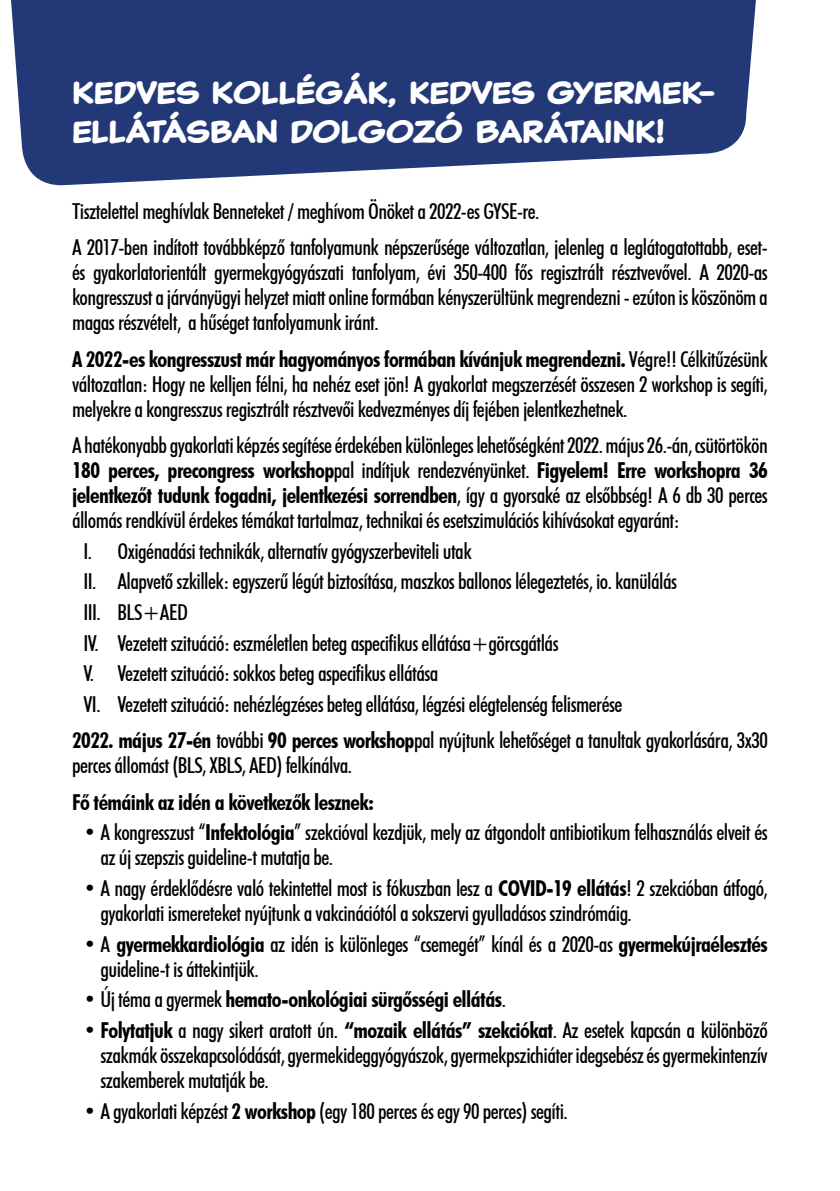
<style>
.page{position:relative;width:840px;height:1191px;background:#fff}
.page>*{position:absolute;margin:0;border:0;box-sizing:border-box;transform-origin:0 0}
.t1{font:700 32px/38.4px "Classic Comic";color:#fff}
.t2{font:22px/25px "H Futura Medium Condensed BT";letter-spacing:-.025em;color:#000}
.t3{font:22px/25px "H Futura Bold Condensed BT";letter-spacing:-.025em;color:#000}
.s1{font-family:"H Futura Medium Condensed BT"}
.s2{font-family:"H Futura Bold Condensed BT"}
</style>
<div class="page">
<svg style="left:11px;top:0;width:745px;height:185px;background:#394c85"></svg>
<h1 class="t1" style="left:72px;top:74px;width:644px">KEDVES KOLLÉGÁK, KEDVES GYERMEK-<br>ELLÁTÁSBAN DOLGOZÓ BARÁTAINK!</h1>
<p class="t2" style="left:72px;top:193px;width:697px;line-height:36.4px">Tisztelettel meghívlak Benneteket / meghívom Önöket a 2022-es GYSE-re.<br>A 2017-ben indított továbbképző tanfolyamunk népszerűsége változatlan, jelenleg a leglátogatottabb, eset-</p>
<p class="t2" style="left:72px;top:260px;width:697px;text-align:justify">és gyakorlatorientált gyermekgyógyászati tanfolyam, évi 350-400 fős regisztrált résztvevővel. A 2020-as kongresszust a járványügyi helyzet miatt online formában kényszerültünk megrendezni - ezúton is köszönöm a magas részvételt, a hűséget tanfolyamunk iránt.</p>
<p class="t3" style="left:72px;top:346px;width:697px">A 2022-es kongresszust már hagyományos formában kívánjuk megrendezni. <span class="s1">Végre!! Célkitűzésünk</span></p>
<p class="t2" style="left:72px;top:371px;width:697px">változatlan: Hogy ne kelljen félni, ha nehéz eset jön! A gyakorlat megszerzését összesen 2 workshop is segíti, melyekre a kongresszus regisztrált résztvevői kedvezményes díj fejében jelentkezhetnek.</p>
<p class="t2" style="left:72px;top:432px;width:697px">A hatékonyabb gyakorlati képzés segítése érdekében különleges lehetőségként 2022. május 26.-án, csütörtökön</p>
<p class="t3" style="left:72px;top:457px;width:697px">180 perces, precongress workshop<span class="s1">pal indítjuk rendezvényünket.</span> Figyelem! Erre workshopra 36 jelentkezőt tudunk fogadni, jelentkezési sorrendben<span class="s1">, így a gyorsaké az elsőbbség! A 6 db 30 perces</span></p>
<p class="t2" style="left:83px;top:504px;width:597px;line-height:30.6px;text-indent:-11px">állomás rendkívül érdekes témákat tartalmaz, technikai és esetszimulációs kihívásokat egyaránt:<br>I. Oxigénadási technikák, alternatív gyógyszerbeviteli utak<br>II. Alapvető szkillek: egyszerű légút biztosítása, maszkos ballonos lélegeztetés, io. kanülálás III. BLS+AED<br>IV. Vezetett szituáció: eszméletlen beteg aspecifikus ellátása+görcsgátlás<br>V. Vezetett szituáció: sokkos beteg aspecifikus ellátása<br>VI. Vezetett szituáció: nehézlégzéses beteg ellátása, légzési elégtelenség felismerése</p>
<p class="t2" style="left:72px;top:728px;width:697px"><span class="s2">2022. május 27-én</span> további <span class="s2">90 perces workshop</span>pal nyújtunk lehetőséget a tanultak gyakorlására, 3x30 perces állomást (BLS, XBLS, AED) felkínálva.</p>
<p class="t3" style="left:72px;top:789px;width:303px">Fő témáink az idén a következők lesznek:</p>
<p class="t2" style="left:100px;top:820px;width:668px;text-indent:-17px">• A kongresszust “<span class="s2">Infektológia</span>” szekcióval kezdjük, mely az átgondolt antibiotikum felhasználás elveit és az új szepszis guideline-t mutatja be.</p>
<p class="t2" style="left:100px;top:875px;width:668px;text-indent:-17px">• A nagy érdeklődésre való tekintettel most is fókuszban lesz a <span class="s2">COVID-19 ellátás</span>! 2 szekcióban átfogó, gyakorlati ismereteket nyújtunk a vakcinációtól a sokszervi gyulladásos szindrómáig.</p>
<p class="t2" style="left:100px;top:931px;width:668px;text-indent:-17px">• A <span class="s2">gyermekkardiológia</span> az idén is különleges “csemegét” kínál és a 2020-as <span class="s2">gyermekújraélesztés </span>guideline-t is áttekintjük.</p>
<p class="t3" style="left:83px;top:987px;width:424px"><span class="s1">• Új téma a gyermek</span> hemato-onkológiai sürgősségi ellátás<span class="s1">.</span></p>
<p class="t2" style="left:100px;top:1017px;width:668px;text-align:justify;text-indent:-17px">• <span class="s2">Folytatjuk</span> a nagy sikert aratott ún. <span class="s2">“mozaik ellátás” szekciókat</span>. Az esetek kapcsán a különböző szakmák összekapcsolódását, gyermekideggyógyászok, gyermekpszichiáter idegsebész és gyermekintenzív szakemberek mutatják be.</p>
<p class="t2" style="left:83px;top:1098px;width:485px">• A gyakorlati képzést <span class="s2">2 workshop</span> (egy 180 perces és egy 90 perces) segíti.</p>
</div>
